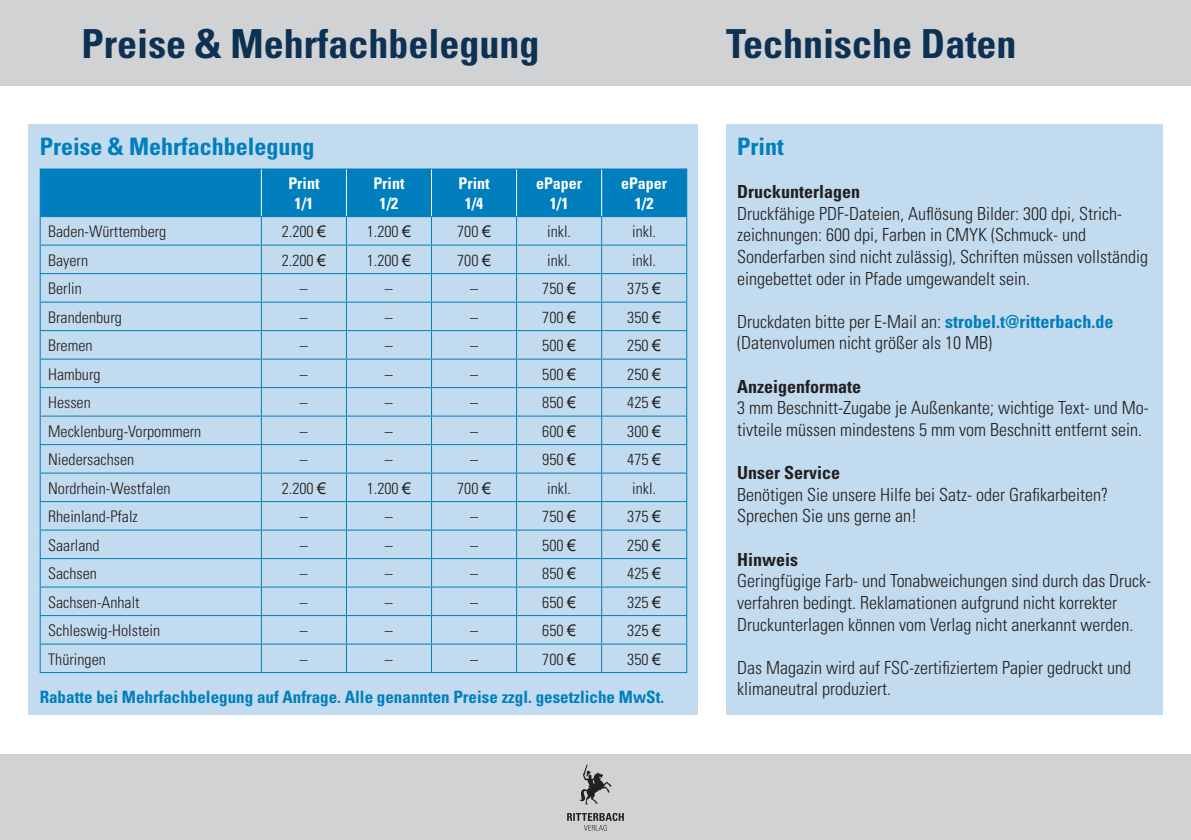
<style>
.page{position:relative;width:1191px;height:840px;background:#fff}
.page>*{position:absolute;margin:0;border:0;box-sizing:border-box;transform-origin:0 0}
.t1{font:700 condensed 40px "Univers";color:#0c3153}
.t2{font:700 condensed 24px "Univers";color:#007ebd}
.t3{font:300 condensed 18px/21.6px "Univers";color:#231f20}
.t4{font:700 condensed 18px "Univers";color:#231f20}
.t5{font:700 condensed 17px "Univers";color:#007ebd}
.t6{font:300 condensed 16px "Univers";color:#231f20}
.t7{font:700 condensed 16px/19.2px "Univers";color:#fff;text-align:center}
.s1{font-family:"Arial";font-weight:400;font-stretch:normal}
.s2{font-weight:700;color:#007ebd}
</style>
<div class="page">
<div style="left:0;top:754px;width:1191px;height:85px;background:#d1d2d4"></div>
<div style="left:0;top:0;width:1191px;height:85px;background:#d1d2d4"></div>
<svg style="left:579px;top:764px;width:32px;height:40px"></svg>
<svg style="left:567px;top:813px;width:57px;height:17px"></svg>
<div style="left:28px;top:125px;width:669px;height:589px;background:#c2dbee"></div>
<hr style="left:40px;top:168px;width:221px;height:1px;background:#007ebd">
<hr style="left:261px;top:168px;width:426px;height:1px;background:#007ebd">
<svg style="left:40px;top:169px;width:647px;height:502px"></svg>
<hr style="left:40px;top:671px;width:647px;height:1px;background:#007ebd">
<div style="left:726px;top:125px;width:436px;height:589px;background:#c2dbee"></div>
<h1 class="t1" style="left:82px;top:29px;width:459px">Preise &amp; Mehrfachbelegung</h1>
<h1 class="t1" style="left:726px;top:29px;width:292px">Technische Daten</h1>
<h2 class="t2" style="left:40px;top:137px;width:276px">Preise &amp; Mehrfachbelegung</h2>
<p class="t7" style="left:288px;top:175px;width:33px">Print<br>1/1</p>
<p class="t7" style="left:373px;top:175px;width:33px">Print<br>1/2</p>
<p class="t7" style="left:458px;top:175px;width:33px">Print<br>1/4</p>
<p class="t7" style="left:536px;top:175px;width:48px">ePaper<br>1/1</p>
<p class="t7" style="left:621px;top:175px;width:48px">ePaper<br>1/2</p>
<p class="t6" style="left:48px;top:225px;width:120px">Baden-Württemberg</p>
<p class="t6" style="left:282px;top:225px;width:46px">2.200 <span class="s1">€</span></p>
<p class="t6" style="left:367px;top:225px;width:46px">1.200 <span class="s1">€</span></p>
<p class="t6" style="left:457px;top:225px;width:35px">700 <span class="s1">€</span></p>
<p class="t6" style="left:547px;top:225px;width:25px">inkl.</p>
<p class="t6" style="left:632px;top:225px;width:25px">inkl.</p>
<p class="t6" style="left:48px;top:253px;width:41px">Bayern</p>
<p class="t6" style="left:282px;top:253px;width:46px">2.200 <span class="s1">€</span></p>
<p class="t6" style="left:367px;top:253px;width:46px">1.200 <span class="s1">€</span></p>
<p class="t6" style="left:457px;top:253px;width:35px">700 <span class="s1">€</span></p>
<p class="t6" style="left:547px;top:253px;width:25px">inkl.</p>
<p class="t6" style="left:632px;top:253px;width:25px">inkl.</p>
<p class="t6" style="left:48px;top:282px;width:35px">Berlin</p>
<p class="t6" style="left:300px;top:282px;width:9px">–</p>
<p class="t6" style="left:385px;top:282px;width:9px">–</p>
<p class="t6" style="left:470px;top:282px;width:9px">–</p>
<p class="t6" style="left:542px;top:282px;width:35px">750 <span class="s1">€</span></p>
<p class="t6" style="left:627px;top:282px;width:35px">375 <span class="s1">€</span></p>
<p class="t6" style="left:48px;top:310px;width:75px">Brandenburg</p>
<p class="t6" style="left:300px;top:310px;width:9px">–</p>
<p class="t6" style="left:385px;top:310px;width:9px">–</p>
<p class="t6" style="left:470px;top:310px;width:9px">–</p>
<p class="t6" style="left:542px;top:310px;width:35px">700 <span class="s1">€</span></p>
<p class="t6" style="left:627px;top:310px;width:35px">350 <span class="s1">€</span></p>
<p class="t6" style="left:48px;top:339px;width:46px">Bremen</p>
<p class="t6" style="left:300px;top:339px;width:9px">–</p>
<p class="t6" style="left:385px;top:339px;width:9px">–</p>
<p class="t6" style="left:470px;top:339px;width:9px">–</p>
<p class="t6" style="left:542px;top:339px;width:35px">500 <span class="s1">€</span></p>
<p class="t6" style="left:627px;top:339px;width:35px">250 <span class="s1">€</span></p>
<p class="t6" style="left:48px;top:367px;width:54px">Hamburg</p>
<p class="t6" style="left:300px;top:367px;width:9px">–</p>
<p class="t6" style="left:385px;top:367px;width:9px">–</p>
<p class="t6" style="left:470px;top:367px;width:9px">–</p>
<p class="t6" style="left:542px;top:367px;width:35px">500 <span class="s1">€</span></p>
<p class="t6" style="left:627px;top:367px;width:35px">250 <span class="s1">€</span></p>
<p class="t6" style="left:48px;top:396px;width:44px">Hessen</p>
<p class="t6" style="left:300px;top:396px;width:9px">–</p>
<p class="t6" style="left:385px;top:396px;width:9px">–</p>
<p class="t6" style="left:470px;top:396px;width:9px">–</p>
<p class="t6" style="left:542px;top:396px;width:35px">850 <span class="s1">€</span></p>
<p class="t6" style="left:627px;top:396px;width:35px">425 <span class="s1">€</span></p>
<p class="t6" style="left:48px;top:424px;width:155px">Mecklenburg-Vorpommern</p>
<p class="t6" style="left:542px;top:424px;width:35px">600 <span class="s1">€</span></p>
<p class="t6" style="left:627px;top:424px;width:35px">300 <span class="s1">€</span></p>
<p class="t6" style="left:48px;top:453px;width:88px">Niedersachsen</p>
<p class="t6" style="left:300px;top:453px;width:9px">–</p>
<p class="t6" style="left:385px;top:453px;width:9px">–</p>
<p class="t6" style="left:470px;top:453px;width:9px">–</p>
<p class="t6" style="left:542px;top:453px;width:35px">950 <span class="s1">€</span></p>
<p class="t6" style="left:627px;top:453px;width:35px">475 <span class="s1">€</span></p>
<p class="t6" style="left:48px;top:481px;width:124px">Nordrhein-Westfalen</p>
<p class="t6" style="left:282px;top:481px;width:46px">2.200 <span class="s1">€</span></p>
<p class="t6" style="left:367px;top:481px;width:46px">1.200 <span class="s1">€</span></p>
<p class="t6" style="left:457px;top:481px;width:35px">700 <span class="s1">€</span></p>
<p class="t6" style="left:547px;top:481px;width:25px">inkl.</p>
<p class="t6" style="left:632px;top:481px;width:25px">inkl.</p>
<p class="t6" style="left:48px;top:510px;width:91px">Rheinland-Pfalz</p>
<p class="t6" style="left:300px;top:510px;width:9px">–</p>
<p class="t6" style="left:385px;top:510px;width:9px">–</p>
<p class="t6" style="left:470px;top:510px;width:9px">–</p>
<p class="t6" style="left:542px;top:510px;width:35px">750 <span class="s1">€</span></p>
<p class="t6" style="left:627px;top:510px;width:35px">375 <span class="s1">€</span></p>
<p class="t6" style="left:48px;top:538px;width:53px">Saarland</p>
<p class="t6" style="left:542px;top:538px;width:35px">500 <span class="s1">€</span></p>
<p class="t6" style="left:627px;top:538px;width:35px">250 <span class="s1">€</span></p>
<p class="t6" style="left:48px;top:566px;width:50px">Sachsen</p>
<p class="t6" style="left:300px;top:566px;width:9px">–</p>
<p class="t6" style="left:385px;top:566px;width:9px">–</p>
<p class="t6" style="left:470px;top:566px;width:9px">–</p>
<p class="t6" style="left:542px;top:566px;width:35px">850 <span class="s1">€</span></p>
<p class="t6" style="left:627px;top:566px;width:35px">425 <span class="s1">€</span></p>
<p class="t6" style="left:48px;top:595px;width:93px">Sachsen-Anhalt</p>
<p class="t6" style="left:542px;top:595px;width:35px">650 <span class="s1">€</span></p>
<p class="t6" style="left:627px;top:595px;width:35px">325 <span class="s1">€</span></p>
<p class="t6" style="left:48px;top:623px;width:113px">Schleswig-Holstein</p>
<p class="t6" style="left:300px;top:623px;width:9px">–</p>
<p class="t6" style="left:385px;top:623px;width:9px">–</p>
<p class="t6" style="left:470px;top:623px;width:9px">–</p>
<p class="t6" style="left:542px;top:623px;width:35px">650 <span class="s1">€</span></p>
<p class="t6" style="left:627px;top:623px;width:35px">325 <span class="s1">€</span></p>
<p class="t6" style="left:48px;top:652px;width:59px">Thüringen</p>
<p class="t6" style="left:542px;top:652px;width:35px">700 <span class="s1">€</span></p>
<p class="t6" style="left:627px;top:652px;width:35px">350 <span class="s1">€</span></p>
<p class="t5" style="left:40px;top:690px;width:626px">Rabatte bei Mehrfachbelegung auf Anfrage. Alle genannten Preise zzgl. gesetzliche MwSt.</p>
<h2 class="t2" style="left:737px;top:137px;width:48px">Print</h2>
<p class="t4" style="left:737px;top:185px;width:124px">Druckunterlagen</p>
<p class="t3" style="left:737px;top:204px;width:412px">Druckfähige PDF-Dateien, Auflösung Bilder: 300 dpi, Strich&shy;zeichnungen: 600 dpi, Farben in CMYK (Schmuck- und Sonderfarben sind nicht zulässig), Schriften müssen vollständig eingebettet oder in Pfade umgewandelt sein.</p>
<p class="t3" style="left:737px;top:312px;width:378px">Druckdaten bitte per E-Mail an: <span class="s2">strobel.t@ritterbach.de </span>(Datenvolumen nicht größer als 10 MB)</p>
<p class="t4" style="left:737px;top:379px;width:126px">Anzeigenformate</p>
<p class="t3" style="left:737px;top:398px;width:413px">3 mm Beschnitt-Zugabe je Außenkante; wichtige Text- und Mo&shy;tivteile müssen mindestens 5 mm vom Beschnitt entfernt sein.</p>
<p class="t4" style="left:737px;top:466px;width:104px">Unser Service</p>
<p class="t3" style="left:737px;top:484px;width:372px">Benötigen Sie unsere Hilfe bei Satz- oder Grafikarbeiten?<br>Sprechen Sie uns gerne an!</p>
<p class="t4" style="left:737px;top:552px;width:63px">Hinweis</p>
<p class="t3" style="left:737px;top:571px;width:415px">Geringfügige Farb- und Tonabweichungen sind durch das Druck&shy;verfahren bedingt. Reklamationen aufgrund nicht korrekter<br>Druckunterlagen können vom Verlag nicht anerkannt werden.</p>
<p class="t3" style="left:737px;top:657px;width:395px">Das Magazin wird auf FSC-zertifiziertem Papier gedruckt und klimaneutral produziert.</p>
</div>
